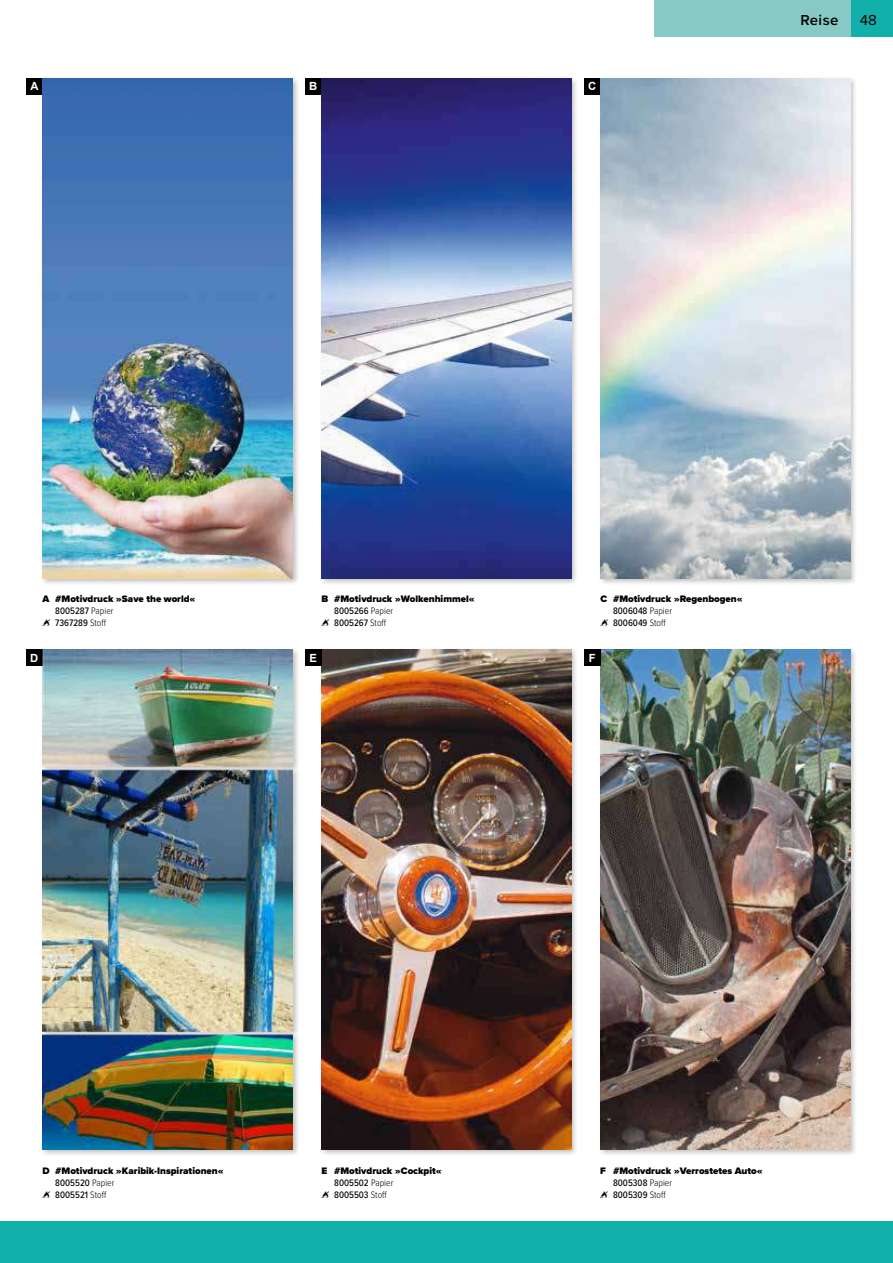
<style>
.page{position:relative;width:893px;height:1263px;background:#fff}
.page>*{position:absolute;margin:0;border:0;box-sizing:border-box;transform-origin:0 0}
.t1{font:600 15px "Proxima Nova";letter-spacing:.03em;color:#000}
.t2{font:15px "Proxima Nova";color:#000}
.t3{font:700 11.25px "Arial";color:#fff}
.t4{font:900 9.75px "Proxima Nova";color:#000}
.t5{font:500 9.75px/11.9px "Proxima Nova Cond";color:#000}
.s1{font-weight:300}
.s2{font-family:"abama Pi";font-weight:400}
</style>
<div class="page">
<div style="left:26px;top:78px;width:17px;height:16px;background:#000"></div>
<div style="left:305px;top:78px;width:16px;height:16px;background:#000"></div>
<div style="left:584px;top:78px;width:16px;height:16px;background:#000"></div>
<div style="left:26px;top:650px;width:17px;height:16px;background:#000"></div>
<div style="left:319px;top:76px;width:260px;height:510px;background:#000;opacity:.25"></div>
<img style="left:321px;top:78px;width:250px;height:500px">
<div style="left:319px;top:647px;width:260px;height:510px;background:#000;opacity:.25"></div>
<img style="left:321px;top:650px;width:250px;height:500px">
<div style="left:40px;top:76px;width:260px;height:510px;background:#000;opacity:.25"></div>
<img style="left:43px;top:78px;width:250px;height:500px">
<div style="left:40px;top:647px;width:260px;height:511px;background:#000;opacity:.25"></div>
<img style="left:43px;top:650px;width:250px;height:500px">
<div style="left:598px;top:76px;width:260px;height:510px;background:#000;opacity:.25"></div>
<img style="left:600px;top:78px;width:250px;height:500px">
<div style="left:598px;top:647px;width:260px;height:510px;background:#000;opacity:.25"></div>
<img style="left:600px;top:650px;width:250px;height:500px">
<div style="left:305px;top:650px;width:16px;height:16px;background:#000"></div>
<div style="left:584px;top:650px;width:16px;height:16px;background:#000"></div>
<div style="left:850px;top:0;width:43px;height:36px;background:#11b0aa"></div>
<div style="left:654px;top:0;width:196px;height:36px;background:#87cac5"></div>
<div style="left:0;top:1221px;width:893px;height:42px;background:#11b0aa"></div>
<p class="t3" style="left:31px;top:78px;width:10px">A</p>
<p class="t3" style="left:309px;top:78px;width:10px">B</p>
<p class="t3" style="left:588px;top:78px;width:10px">C</p>
<h1 class="t1" style="left:800px;top:9px;width:40px">Reise</h1>
<h1 class="t2" style="left:860px;top:9px;width:19px">48</h1>
<p class="t4" style="left:43px;top:592px;width:155px">A #Motivdruck »Save the world«</p>
<p class="t5" style="left:43px;top:604px;width:73px;text-indent:13px">8005287 <span class="s1">Papier<br></span><span class="s2">F</span> 7367289 <span class="s1">Stoff</span></p>
<p class="t4" style="left:321px;top:592px;width:155px">B #Motivdruck »Wolkenhimmel«</p>
<p class="t5" style="left:321px;top:604px;width:73px;text-indent:13px">8005266 <span class="s1">Papier<br></span><span class="s2">F</span> 8005267 <span class="s1">Stoff</span></p>
<p class="t4" style="left:600px;top:592px;width:144px">C #Motivdruck »Regenbogen«</p>
<p class="t5" style="left:600px;top:604px;width:73px;text-indent:13px">8006048 <span class="s1">Papier<br></span><span class="s2">F</span> 8006049 <span class="s1">Stoff</span></p>
<p class="t3" style="left:30px;top:650px;width:10px">D</p>
<p class="t3" style="left:310px;top:650px;width:9px">E</p>
<p class="t3" style="left:589px;top:650px;width:8px">F</p>
<p class="t4" style="left:43px;top:1163px;width:183px">D #Motivdruck »Karibik-Inspirationen«</p>
<p class="t5" style="left:43px;top:1176px;width:73px;text-indent:13px">8005520 <span class="s1">Papier<br></span><span class="s2">F</span> 8005521 <span class="s1">Stoff</span></p>
<p class="t4" style="left:321px;top:1163px;width:122px">E #Motivdruck »Cockpit«</p>
<p class="t5" style="left:321px;top:1176px;width:73px;text-indent:13px">8005502 <span class="s1">Papier<br></span><span class="s2">F</span> 8005503 <span class="s1">Stoff</span></p>
<p class="t4" style="left:600px;top:1163px;width:164px">F #Motivdruck »Verrostetes Auto«</p>
<p class="t5" style="left:600px;top:1176px;width:73px;text-indent:13px">8005308 <span class="s1">Papier<br></span><span class="s2">F</span> 8005309 <span class="s1">Stoff</span></p>
</div>
